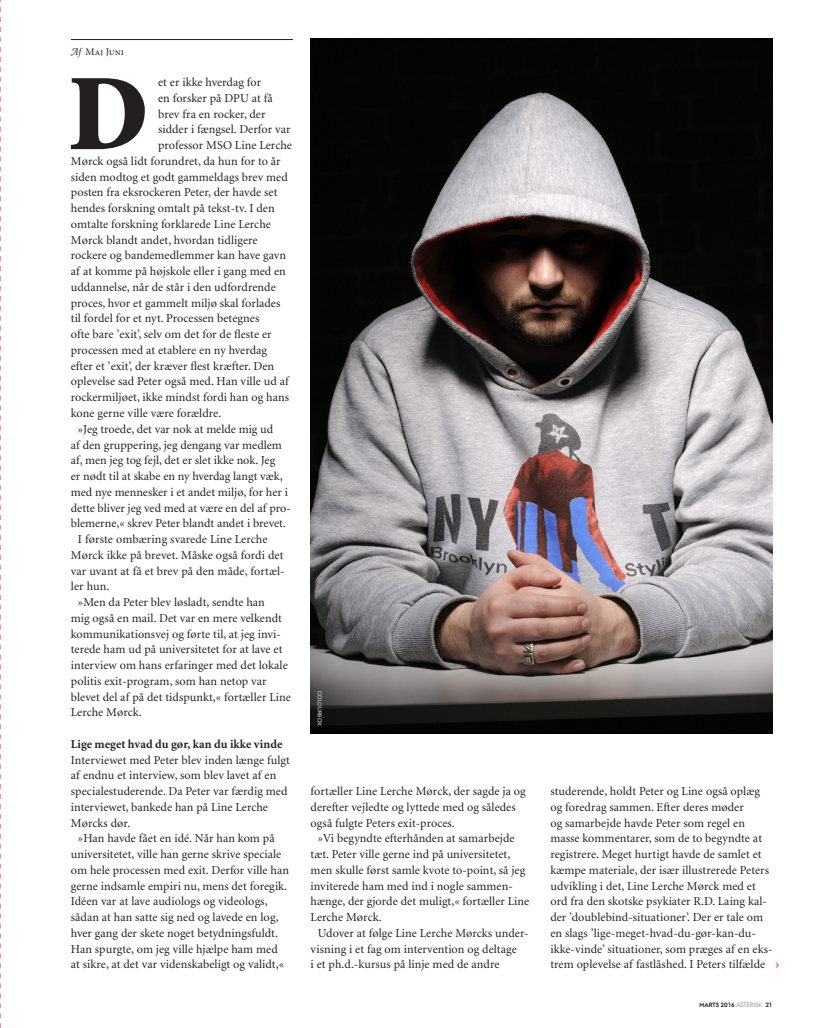
<style>
.page{position:relative;width:815px;height:1028px;background:#fff}
.page>*{position:absolute;margin:0;border:0;box-sizing:border-box;transform-origin:0 0}
.A_Br{font:900 109px "Minion";color:#231f20}
.t1{font:16.25px "Minion";color:#ed2623}
.A_Br_indryk{font:12.12px/15.8px "Minion";letter-spacing:.005em;color:#231f20}
.A_Br-2{font:12.12px "Minion";letter-spacing:.005em;color:#231f20}
.A_Br_indryk-2{font:700 12.12px "Minion";letter-spacing:.005em;color:#231f20}
.A_Byline{font:10.25px "Minion Regular SC";color:#231f20}
.t2{font:700 6.25px "AU Passata";color:#231f20}
.A_Credit{font:5.62px "AU Passata";letter-spacing:.03em;color:#fff}
.s1{font-family:"Minion Swash";font-style:italic}
.s2{font-family:"Minion";font-style:italic}
.s3{font-weight:300}
</style>
<div class="page">
<hr style="left:71px;top:39px;width:222px;height:1px;background:#231f20">
<img style="left:311px;top:39px;width:461px;height:694px">
<svg style="left:0;top:0;width:1px;height:1028px"></svg>
<p class="A_Byline" style="left:71px;top:46px;width:55px"><span class="s1">A</span><span class="s2">f</span> Maj Juni</p>
<p class="A_Br" style="left:68px;top:59px;width:82px">D</p>
<p class="A_Br-2" style="left:158px;top:76px;width:105px">et er ikke hverdag for</p>
<p class="A_Br-2" style="left:158px;top:92px;width:116px">en forsker på DPU at få</p>
<p class="A_Br-2" style="left:158px;top:108px;width:109px">brev fra en rocker, der</p>
<p class="A_Br-2" style="left:158px;top:123px;width:134px">sidder i fængsel. Derfor var</p>
<p class="A_Br-2" style="left:158px;top:139px;width:135px">professor MSO Line Lerche</p>
<p class="A_Br-2" style="left:71px;top:155px;width:211px">Mørck også lidt forundret, da hun for to år</p>
<p class="A_Br-2" style="left:71px;top:171px;width:218px">siden modtog et godt gammeldags brev med</p>
<p class="A_Br-2" style="left:71px;top:186px;width:208px">posten fra eksrockeren Peter, der havde set</p>
<p class="A_Br-2" style="left:71px;top:202px;width:205px">hendes forskning omtalt på tekst-tv. I den</p>
<p class="A_Br-2" style="left:71px;top:218px;width:202px">omtalte forskning forklarede Line Lerche</p>
<p class="A_Br-2" style="left:71px;top:234px;width:188px">Mørck blandt andet, hvordan tidligere</p>
<p class="A_Br-2" style="left:71px;top:249px;width:217px">rockere og bandemedlemmer kan have gavn</p>
<p class="A_Br-2" style="left:71px;top:265px;width:217px">af at komme på højskole eller i gang med en</p>
<p class="A_Br-2" style="left:71px;top:281px;width:206px">uddannelse, når de står i den udfordrende</p>
<p class="A_Br-2" style="left:71px;top:297px;width:211px">proces, hvor et gammelt miljø skal forlades</p>
<p class="A_Br-2" style="left:71px;top:312px;width:190px">til fordel for et nyt. Processen betegnes</p>
<p class="A_Br-2" style="left:71px;top:328px;width:202px">ofte bare ’exit’, selv om det for de fleste er</p>
<p class="A_Br-2" style="left:71px;top:344px;width:198px">processen med at etablere en ny hverdag</p>
<p class="A_Br-2" style="left:71px;top:360px;width:205px">efter et ’exit’, der kræver flest kræfter. Den</p>
<p class="A_Br-2" style="left:71px;top:375px;width:219px">oplevelse sad Peter også med. Han ville ud af</p>
<p class="A_Br-2" style="left:71px;top:391px;width:220px">rockermiljøet, ikke mindst fordi han og hans</p>
<p class="A_Br-2" style="left:71px;top:407px;width:152px">kone gerne ville være forældre.</p>
<p class="A_Br_indryk" style="left:71px;top:421px;width:221px;text-indent:7px">»Jeg troede, det var nok at melde mig ud<br>af den gruppering, jeg dengang var medlem af, men jeg tog fejl, det er slet ikke nok. Jeg<br>er nødt til at skabe en ny hverdag langt væk, med nye mennesker i et andet miljø, for her i dette bliver jeg ved med at være en del af pro&shy;blemerne,« skrev Peter blandt andet i brevet.</p>
<p class="A_Br_indryk" style="left:71px;top:532px;width:215px;text-indent:7px">I første ombæring svarede Line Lerche<br>Mørck ikke på brevet. Måske også fordi det var uvant at få et brev på den måde, fortæl&shy;ler hun.</p>
<p class="A_Br_indryk" style="left:71px;top:595px;width:222px;text-indent:7px">»Men da Peter blev løsladt, sendte han<br>mig også en mail. Det var en mere velkendt kommunikationsvej og førte til, at jeg invi&shy;terede ham ud på universitetet for at lave et interview om hans erfaringer med det lokale politis exit-program, som han netop var blevet del af på det tidspunkt,« fortæller Line Lerche Mørck.</p>
<p class="A_Br_indryk-2" style="left:71px;top:738px;width:213px">Lige meget hvad du gør, kan du ikke vinde</p>
<p class="A_Br_indryk" style="left:71px;top:752px;width:220px">Interviewet med Peter blev inden længe fulgt af endnu et interview, som blev lavet af en specialestuderende. Da Peter var færdig med interviewet, bankede han på Line Lerche Mørcks dør.</p>
<p class="A_Br_indryk" style="left:71px;top:831px;width:220px;text-indent:7px">»Han havde fået en idé. Når han kom på universitetet, ville han gerne skrive speciale om hele processen med exit. Derfor ville han gerne indsamle empiri nu, mens det foregik.<br>Idéen var at lave audiologs og videologs, sådan at han satte sig ned og lavede en log, hver gang der skete noget betydningsfuldt.<br>Han spurgte, om jeg ville hjælpe ham med at sikre, at det var videnskabeligt og validt,«</p>
<p class="A_Credit" style="left:323px;top:691px;width:36px;rotate:90deg">COLOURBOX</p>
<p class="A_Br_indryk" style="left:311px;top:784px;width:217px">fortæller Line Lerche Mørck, der sagde ja og derefter vejledte og lyttede med og således også fulgte Peters exit-proces.</p>
<p class="A_Br_indryk" style="left:311px;top:831px;width:220px;text-indent:7px">»Vi begyndte efterhånden at samarbejde tæt. Peter ville gerne ind på universitetet, men skulle først samle kvote to-point, så jeg inviterede ham med ind i nogle sammen&shy;hænge, der gjorde det muligt,« fortæller Line Lerche Mørck.</p>
<p class="A_Br_indryk" style="left:311px;top:925px;width:220px;text-indent:7px">Udover at følge Line Lerche Mørcks under&shy;visning i et fag om intervention og deltage<br>i et ph.d.-kursus på linje med de andre</p>
<p class="A_Br_indryk" style="left:550px;top:784px;width:224px">studerende, holdt Peter og Line også oplæg og foredrag sammen. Efter deres møder<br>og samarbejde havde Peter som regel en masse kommentarer, som de to begyndte at registrere. Meget hurtigt havde de samlet et kæmpe materiale, der især illustrerede Peters udvikling i det, Line Lerche Mørck med et ord fra den skotske psykiater R.D. Laing kal&shy;der ’doublebind-situationer’. Der er tale om en slags ’lige-meget-hvad-du-gør-kan-du&shy;ikke-vinde’ situationer, som præges af en eks&shy;trem oplevelse af fastlåshed. I Peters tilfælde</p>
<p class="t1" style="left:775px;top:955px;width:6px">›</p>
<p class="t2" style="left:699px;top:1001px;width:74px">MARTS 2016 <span class="s3">ASTERISK</span> 21</p>
</div>
